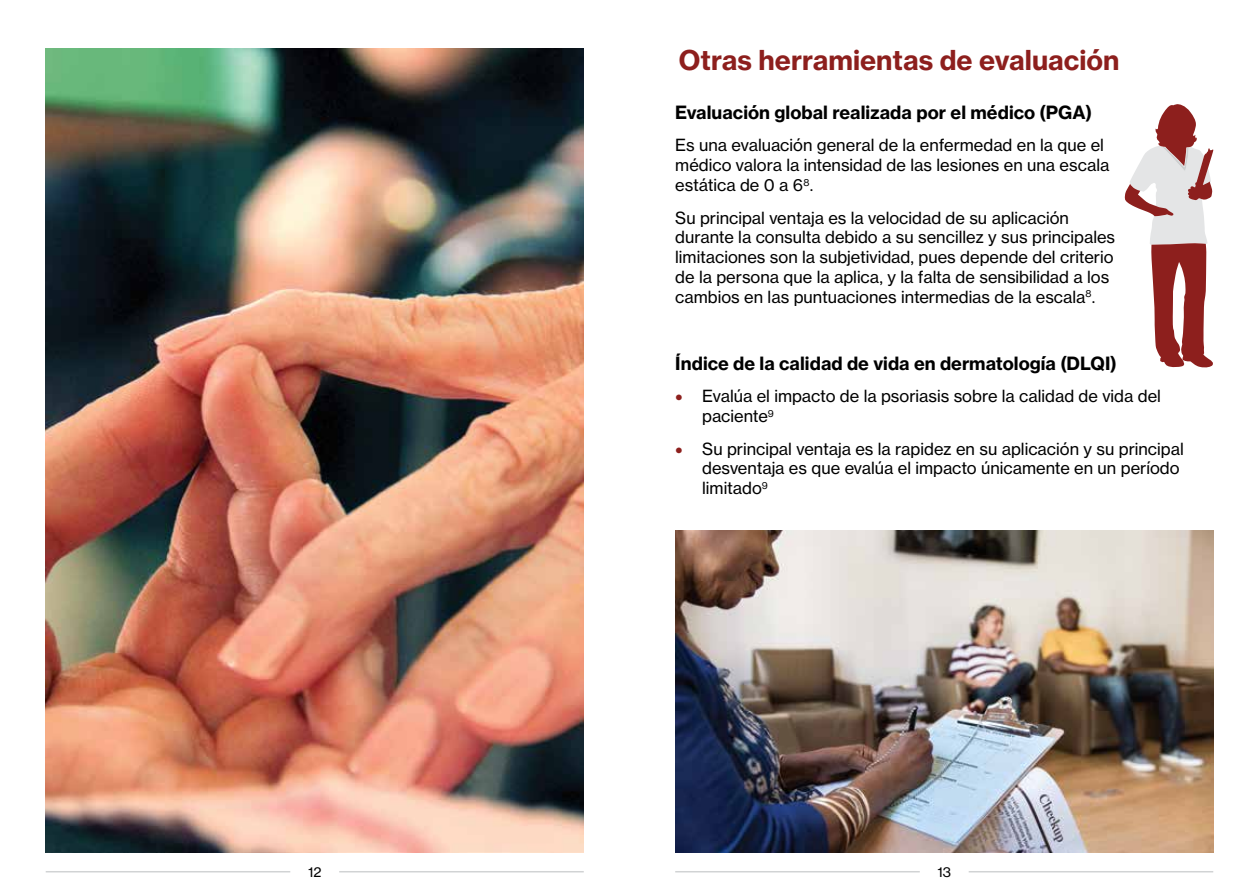
<style>
.page{position:relative;width:1259px;height:893px;background:#fff}
.page>*{position:absolute;margin:0;border:0;box-sizing:border-box;transform-origin:0 0}
.t1{font:700 27px "Volta Modern Text 75";color:#8d1f1d}
.t2{font:700 18px "Volta Modern Text 75";letter-spacing:.005em;color:#000}
.t3{font:16.5px/19.8px "Volta Modern Text 55 Roman";color:#000}
.t4{font:13.5px "Volta Modern Text 55 Roman";color:#000}
.s1{font-size:22.5px;color:#8d1f1d}
</style>
<div class="page">
<hr style="left:46px;top:871px;width:244px;height:1px;background:#d1d3d4">
<hr style="left:675px;top:871px;width:244px;height:1px;background:#d1d3d4">
<hr style="left:339px;top:871px;width:245px;height:1px;background:#d1d3d4">
<hr style="left:968px;top:871px;width:245px;height:1px;background:#d1d3d4">
<img style="left:46px;top:48px;width:538px;height:805px">
<img style="left:675px;top:531px;width:538px;height:322px">
<svg style="left:1124px;top:104px;width:89px;height:263px"></svg>
<h1 class="t1" style="left:679px;top:43px;width:442px">Otras herramientas de evaluación</h1>
<p class="t2" style="left:675px;top:101px;width:418px">Evaluación global realizada por el médico (PGA)</p>
<p class="t3" style="left:675px;top:135px;width:435px">Es una evaluación general de la enfermedad en la que el médico valora la intensidad de las lesiones en una escala estática de 0 a 6<sup>8</sup>.</p>
<p class="t3" style="left:675px;top:208px;width:441px">Su principal ventaja es la velocidad de su aplicación durante la consulta debido a su sencillez y sus principales limitaciones son la subjetividad, pues depende del criterio de la persona que la aplica, y la falta de sensibilidad a los cambios en las puntuaciones intermedias de la escala<sup>8</sup>.</p>
<p class="t2" style="left:675px;top:352px;width:443px">Índice de la calidad de vida en dermatología (DLQI)</p>
<p class="t3" style="left:702px;top:386px;width:460px;text-indent:-27px"><span class="s1">•</span> Evalúa el impacto de la psoriasis sobre la calidad de vida del paciente<sup>9</sup></p>
<p class="t3" style="left:702px;top:439px;width:483px;text-indent:-27px"><span class="s1">•</span> Su principal ventaja es la rapidez en su aplicación y su principal desventaja es que evalúa el impacto únicamente en un período limitado<sup>9</sup></p>
<p class="t4" style="left:308px;top:864px;width:15px">12</p>
<p class="t4" style="left:937px;top:864px;width:15px">13</p>
</div>
